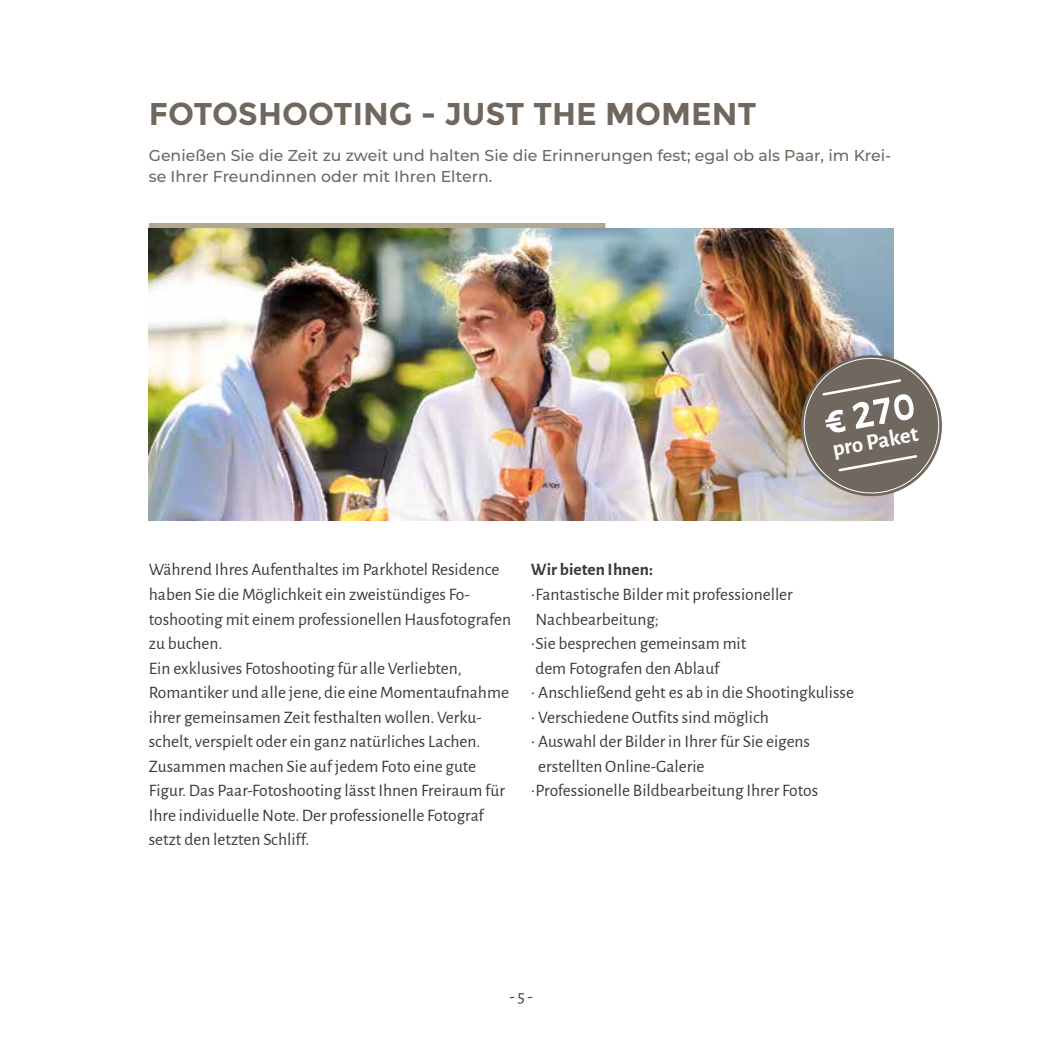
<style>
.page{position:relative;width:1042px;height:1042px;background:#fff}
.page>*{position:absolute;margin:0;border:0;box-sizing:border-box;transform-origin:0 0}
.t1{font:700 43.05px "Alegreya Sans";color:#fff}
.t2{font:700 31.5px "Montserrat";color:#70675e}
.t3{font:700 22.93px "Alegreya Sans";color:#fff}
.t4{font:17.5px/24.5px "Alegreya Sans";color:#3a3a39}
.t5{font:700 17.5px "Alegreya Sans";color:#3a3a39}
.t6{font:500 15.75px/21px "Montserrat";color:#70675e}
</style>
<div class="page">
<div style="left:149px;top:223px;width:456px;height:5px;background:#b0a891"></div>
<img style="left:149px;top:228px;width:744px;height:293px">
<svg style="left:795px;top:349px;width:147px;height:153px;background:#8e847c"></svg>
<h2 class="t2" style="left:149px;top:95px;width:609px">FOTOSHOOTING - JUST THE MOMENT</h2>
<p class="t6" style="left:149px;top:144px;width:744px">Genießen Sie die Zeit zu zweit und halten Sie die Erinnerungen fest; egal ob als Paar, im Krei&shy;se Ihrer Freundinnen oder mit Ihren Eltern.</p>
<h1 class="t1" style="left:819px;top:390px;width:93px;rotate:-11deg">€ 270</h1>
<h3 class="t3" style="left:829px;top:433px;width:88px;rotate:-11deg">pro Paket</h3>
<p class="t4" style="left:149px;top:557px;width:364px">Während Ihres Aufenthaltes im Parkhotel Residence haben Sie die Möglichkeit ein zweistündiges Fo&shy;toshooting mit einem professionellen Hausfotografen zu buchen.<br>Ein exklusives Fotoshooting für alle Verliebten, Romantiker und alle jene, die eine Momentaufnahme ihrer gemeinsamen Zeit festhalten wollen. Verku&shy;schelt, verspielt oder ein ganz natürliches Lachen.<br>Zusammen machen Sie auf jedem Foto eine gute Figur. Das Paar-Fotoshooting lässt Ihnen Freiraum für Ihre individuelle Note. Der professionelle Fotograf setzt den letzten Schliff.</p>
<p class="t5" style="left:531px;top:557px;width:124px">Wir bieten Ihnen:</p>
<p class="t4" style="left:531px;top:581px;width:263px">∙Fantastische Bilder mit professioneller</p>
<p class="t4" style="left:535px;top:606px;width:125px">Nachbearbeitung;</p>
<p class="t4" style="left:531px;top:630px;width:217px">∙Sie besprechen gemeinsam mit</p>
<p class="t4" style="left:535px;top:655px;width:185px">dem Fotografen den Ablauf</p>
<p class="t4" style="left:531px;top:679px;width:325px">∙ Anschließend geht es ab in die Shootingkulisse</p>
<p class="t4" style="left:531px;top:704px;width:239px">∙ Verschiedene Outfits sind möglich</p>
<p class="t4" style="left:531px;top:728px;width:281px">∙ Auswahl der Bilder in Ihrer für Sie eigens</p>
<p class="t4" style="left:538px;top:753px;width:168px">erstellten Online-Galerie</p>
<p class="t4" style="left:531px;top:777px;width:289px">∙Professionelle Bildbearbeitung Ihrer Fotos</p>
<p class="t4" style="left:509px;top:983px;width:25px">- 5 -</p>
</div>
